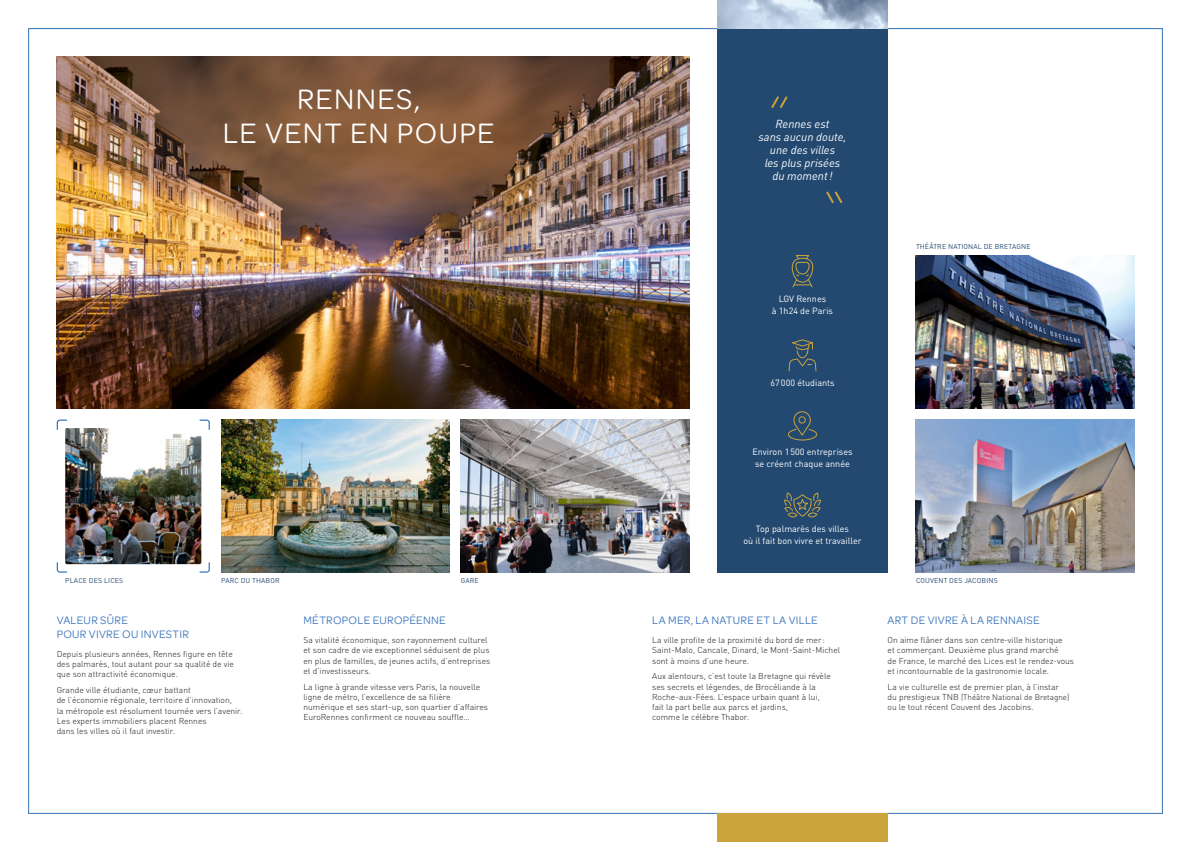
<style>
.page{position:relative;width:1191px;height:842px;background:#fff}
.page>*{position:absolute;margin:0;border:0;box-sizing:border-box;transform-origin:0 0}
.t1{font:30px/34px "Omnes";letter-spacing:.045em;color:#fff;text-align:center}
.t2{font:11.5px/13.8px "Omnes";letter-spacing:.025em;color:#3672b9}
.t3{font:italic 11.5px/13px "DIN Pro";color:#fff;text-align:center}
.t4{font:9px/12px "DIN Pro";color:#fff;text-align:center}
.t5{font:300 8.5px/10.2px "DIN Pro";color:#181716}
.t6{font:300 8px "DIN Pro";color:#181716}
.t7{font:7px "DIN Pro";letter-spacing:.02em;color:#234971}
.s1{font-size:8.5px}
</style>
<div class="page">
<img style="left:57px;top:57px;width:632px;height:351px">
<svg style="left:57px;top:562px;width:10px;height:11px"></svg>
<svg style="left:57px;top:420px;width:10px;height:10px"></svg>
<svg style="left:199px;top:562px;width:11px;height:11px"></svg>
<svg style="left:199px;top:420px;width:11px;height:10px"></svg>
<div style="left:717px;top:0;width:170px;height:573px;background:#234971"></div>
<svg style="left:771px;top:96px;width:17px;height:12px"></svg>
<svg style="left:826px;top:191px;width:17px;height:12px"></svg>
<svg style="left:791px;top:255px;width:23px;height:33px"></svg>
<svg style="left:788px;top:411px;width:29px;height:30px"></svg>
<svg style="left:784px;top:492px;width:37px;height:26px"></svg>
<svg style="left:788px;top:339px;width:28px;height:32px"></svg>
<img style="left:717px;top:0;width:170px;height:28px">
<img style="left:916px;top:255px;width:218px;height:153px">
<img style="left:65px;top:428px;width:136px;height:136px">
<div style="left:717px;top:814px;width:170px;height:28px;background:#cba33b"></div>
<img style="left:221px;top:420px;width:228px;height:153px">
<img style="left:461px;top:420px;width:228px;height:153px">
<img style="left:916px;top:420px;width:218px;height:153px">
<p class="t1" style="left:223px;top:82px;width:273px">RENNES,<br>LE VENT EN POUPE</p>
<p class="t3" style="left:758px;top:116px;width:89px">Rennes est<br>sans aucun doute, une des villes<br>les plus prisées du moment!</p>
<p class="t4" style="left:772px;top:292px;width:63px">LGV Rennes<br>à 1h24 de Paris</p>
<p class="t4" style="left:770px;top:376px;width:66px">67000 étudiants</p>
<p class="t4" style="left:752px;top:445px;width:102px">Environ 1500 entreprises se créent chaque année</p>
<p class="t4" style="left:743px;top:522px;width:120px">Top palmarès des villes<br>où il fait bon vivre et travailler</p>
<p class="t7" style="left:916px;top:241px;width:116px">THÉÂTRE NATIONAL DE BRETAGNE</p>
<p class="t7" style="left:65px;top:575px;width:60px">PLACE DES LICES</p>
<p class="t7" style="left:221px;top:575px;width:60px">PARC DU THABOR</p>
<p class="t7" style="left:461px;top:575px;width:19px">GARE</p>
<p class="t7" style="left:916px;top:575px;width:83px">COUVENT DES JACOBINS</p>
<p class="t2" style="left:57px;top:614px;width:134px">VALEUR SÛRE<br>POUR VIVRE OU INVESTIR</p>
<p class="t5" style="left:57px;top:648px;width:179px">Depuis plusieurs années, Rennes figure en tête des palmarès, tout autant pour sa qualité de vie que son attractivité économique.</p>
<p class="t5" style="left:57px;top:684px;width:187px">Grande ville étudiante, cœur battant<br>de l’économie régionale, territoire d’innovation,<br>la métropole est résolument tournée vers l’avenir.<br>Les experts immobiliers placent Rennes<br>dans les villes où il faut investir.</p>
<p class="t2" style="left:303px;top:614px;width:144px">MÉTROPOLE EUROPÉENNE</p>
<p class="t5" style="left:303px;top:634px;width:188px">Sa vitalité économique, son rayonnement culturel et son cadre de vie exceptionnel séduisent de plus en plus de familles, de jeunes actifs, d’entreprises et d’investisseurs.</p>
<p class="t5" style="left:303px;top:681px;width:186px">La ligne à grande vitesse vers Paris, la nouvelle ligne de métro, l’excellence de sa filière numérique et ses start-up, son quartier d’affaires EuroRennes confirment ce nouveau souffle…</p>
<p class="t2" style="left:652px;top:614px;width:167px">LA MER, LA NATURE ET LA VILLE</p>
<p class="t5" style="left:652px;top:634px;width:189px">La ville profite de la proximité du bord de mer :<br>Saint-Malo, Cancale, Dinard, le Mont-Saint-Michel sont à moins d’une heure.</p>
<p class="t5" style="left:652px;top:670px;width:180px">Aux alentours, c’est toute la Bretagne qui révèle ses secrets et légendes, de Brocéliande à la Roche-aux-Fées. L’espace urbain quant à lui, fait la part belle aux parcs et jardins,<br>comme le célèbre Thabor.</p>
<p class="t2" style="left:887px;top:614px;width:154px">ART DE VIVRE À LA RENNAISE</p>
<p class="t5" style="left:887px;top:634px;width:188px">On aime flâner dans son centre-ville historique<br>et commerçant. Deuxième plus grand marché<br>de France, le marché des Lices est le rendez-vous et incontournable de la gastronomie locale.</p>
<p class="t5" style="left:887px;top:681px;width:173px">La vie culturelle est de premier plan, à l’instar</p>
<p class="t6" style="left:887px;top:691px;width:183px"><span class="s1">du prestigieux TNB</span> (Théâtre National de Bretagne)</p>
<p class="t5" style="left:887px;top:701px;width:147px">ou le tout récent Couvent des Jacobins.</p>
</div>
